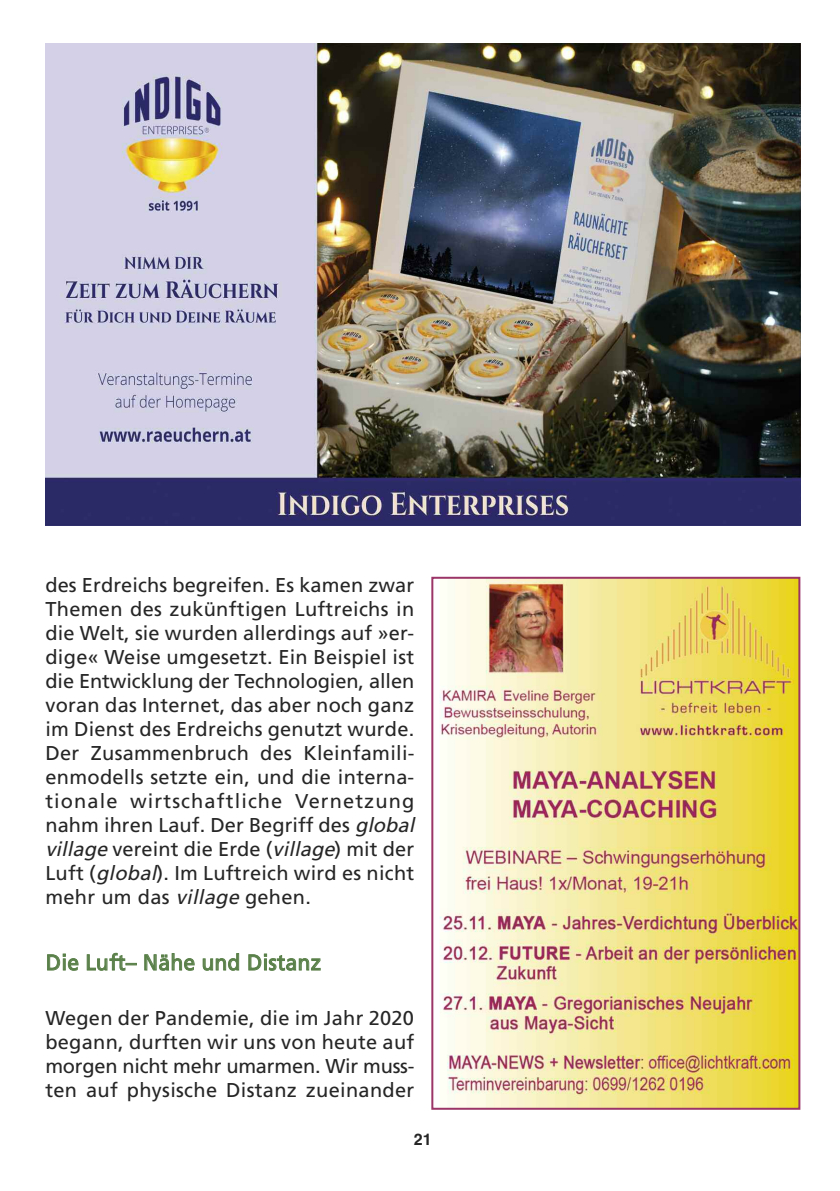
<style>
.page{position:relative;width:840px;height:1191px;background:#fff}
.page>*{position:absolute;margin:0;border:0;box-sizing:border-box;transform-origin:0 0}
.t1{font:22px "Frutiger";letter-spacing:.015em;color:#5a8049;scale:.95 1}
.t2{font:20px/24px "Frutiger";letter-spacing:.015em;color:#272627}
.t3{font:700 16px "Helvetica";color:#272627}
.s1{font-style:italic}
</style>
<div class="page">
<img style="left:45px;top:44px;width:754px;height:482px">
<img style="left:439px;top:580px;width:358px;height:526px">
<div style="left:431px;top:577px;width:369px;height:532px;border:2px solid #9b3568"></div>
<p class="t2" style="left:45px;top:574px;width:374px">des Erdreichs begreifen. Es kamen zwar Themen des zukünftigen Luftreichs in die Welt, sie wurden allerdings auf »er&shy;dige« Weise umgesetzt. Ein Beispiel ist die Entwicklung der Technologien, allen voran das Internet, das aber noch ganz im Dienst des Erdreichs genutzt wurde.<br>Der Zusammenbruch des Kleinfamili&shy;enmodells setzte ein, und die interna&shy;tionale wirtschaftliche Vernetzung nahm ihren Lauf. Der Begriff des <span class="s1">global village</span>vereint die Erde (<span class="s1">village</span>) mit der Luft (<span class="s1">global</span>). Im Luftreich wird es nicht mehr um das <span class="s1">village</span>gehen.</p>
<p class="t1" style="left:46px;top:953px;width:291px">Die Luft– Nähe und Distanz</p>
<p class="t2" style="left:45px;top:1007px;width:370px;text-align:justify">Wegen der Pandemie, die im Jahr 2020 begann, durften wir uns von heute auf morgen nicht mehr umarmen. Wir muss&shy;ten auf physische Distanz zueinander</p>
<p class="t3" style="left:413px;top:1130px;width:19px">21</p>
</div>
